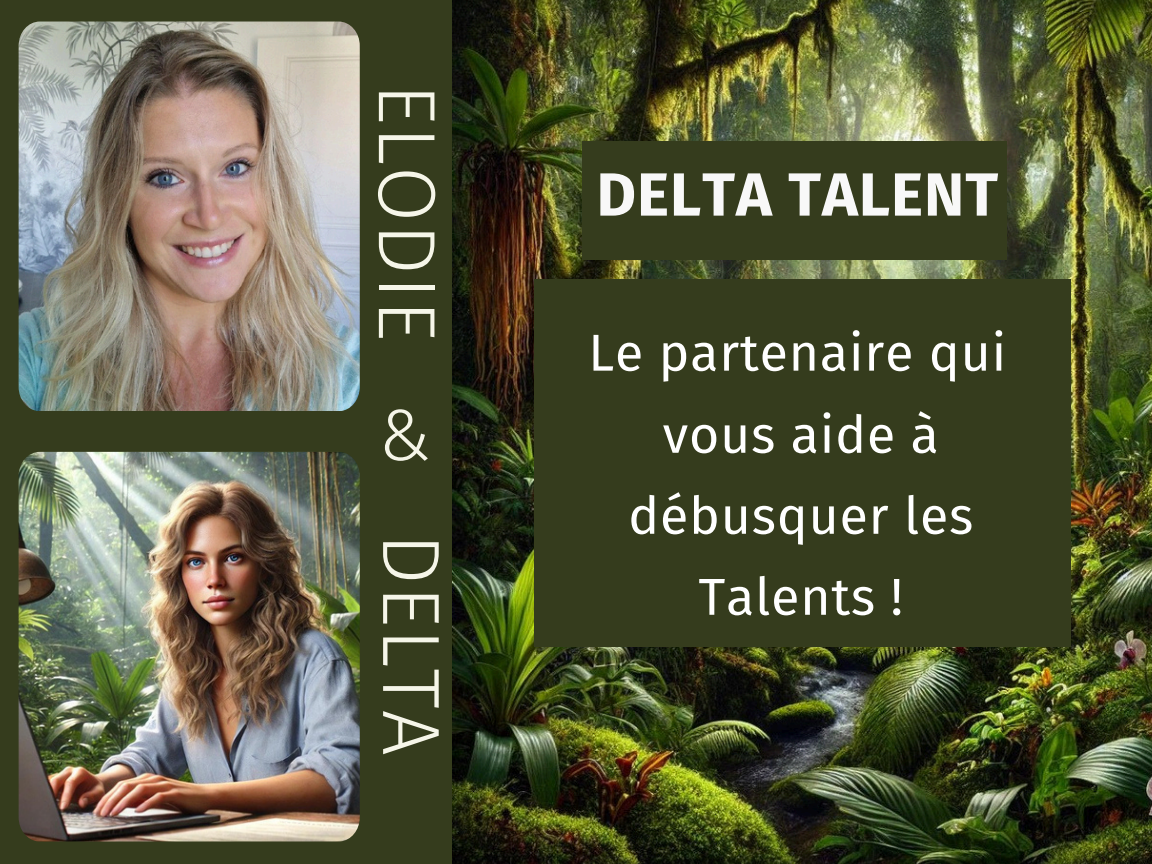
<style>
.page{position:relative;width:1152px;height:864px;background:#fff}
.page>*{position:absolute;margin:0;border:0;box-sizing:border-box;transform-origin:0 0}
.t1{font:300 81.15px "Fira Sans";letter-spacing:.015em;color:#f6f6e9}
.t2{font:300 72.9px "Fira Sans";color:#f6f6e9}
.t3{font:700 60.9px "Fira Sans";letter-spacing:.015em;color:#f8f8f8}
.t4{font:51.9px/81px "Fira Sans";letter-spacing:.015em;color:#fff;text-align:center}
</style>
<div class="page">
<div style="left:0;top:0;width:453px;height:864px;background:#353c1d"></div>
<img style="left:19px;top:22px;width:341px;height:389px">
<img style="left:19px;top:452px;width:341px;height:389px">
<img style="left:453px;top:0;width:699px;height:864px">
<div style="left:534px;top:280px;width:537px;height:367px;background:#353c1d"></div>
<div style="left:582px;top:141px;width:424px;height:118px;background:#353c1d"></div>
<p class="t1" style="left:455px;top:83px;width:260px;rotate:90deg">ELODIE</p>
<p class="t2" style="left:378px;top:392px;width:54px">&amp;</p>
<p class="t1" style="left:459px;top:533px;width:224px;rotate:90deg">DELTA</p>
<p class="t3" style="left:596px;top:159px;width:403px">DELTA TALENT</p>
<p class="t4" style="left:588px;top:313px;width:419px">Le partenaire qui</p>
<h2 class="t4" style="left:628px;top:395px;width:347px">vous aide à débusquer les<br>Talents !</h2>
</div>
